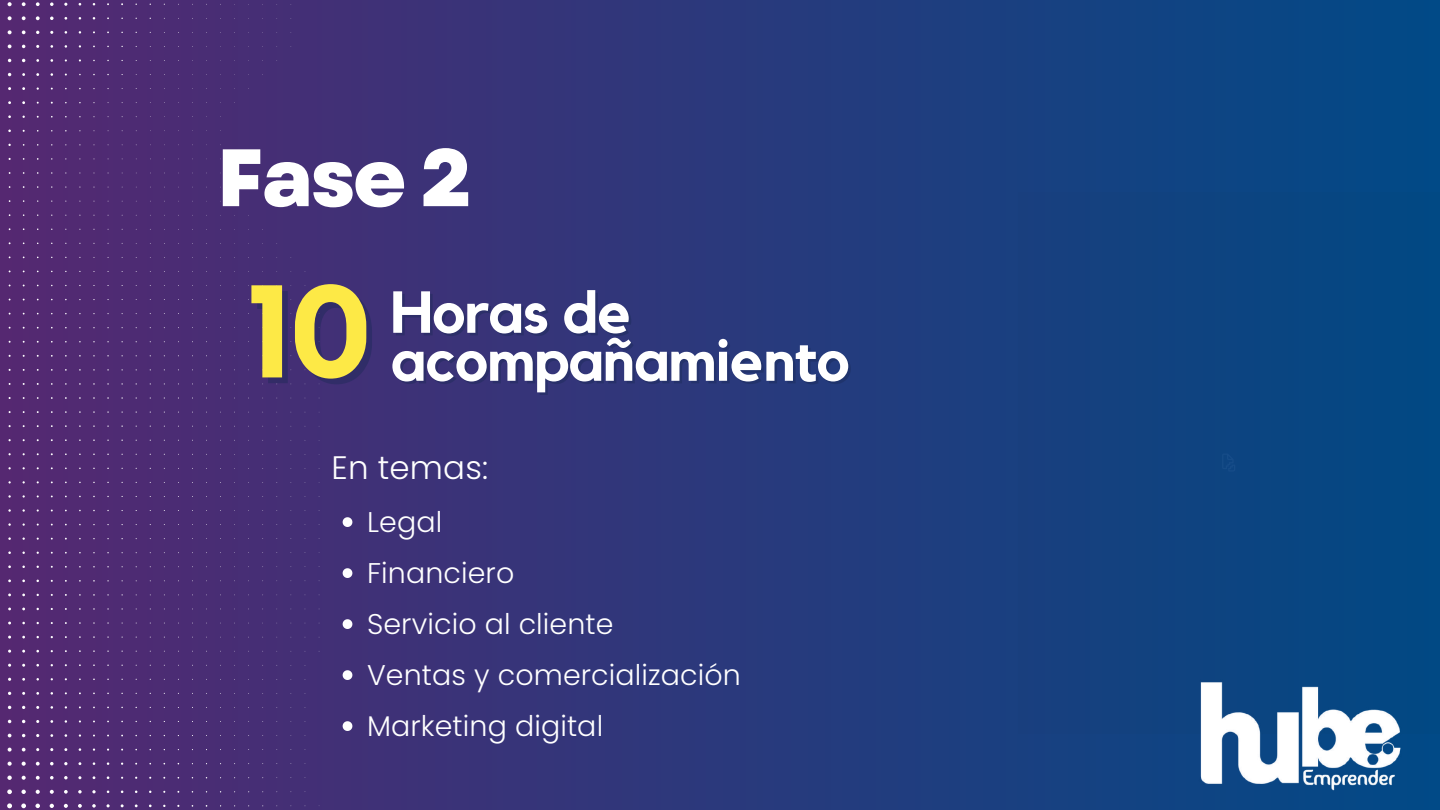
<style>
.page{position:relative;width:1440px;height:810px;background:#fff}
.page>*{position:absolute;margin:0;border:0;box-sizing:border-box;transform-origin:0 0}
.t1{font:800 81.2px "Garet";color:#fff}
.t2{font:700 58.5px/48px "Kollektif";letter-spacing:-.015em;color:#fff}
.t3{font:300 32.5px "Poppins";letter-spacing:.005em;color:#fff}
.t4{font:300 28.5px/51px "Poppins";letter-spacing:.005em;color:#fff}
.s1{font-size:130px;color:rgb(25 41 84/.4)}
</style>
<div class="page">
<div style="left:0;top:0;width:1440px;height:810px;background:linear-gradient(to right,#562972,#004986)"></div>
<svg style="left:106px;top:804px;width:4px;height:3px"></svg>
<svg style="left:92px;top:790px;width:4px;height:3px"></svg>
<svg style="left:92px;top:804px;width:4px;height:4px"></svg>
<svg style="left:78px;top:790px;width:4px;height:4px"></svg>
<svg style="left:78px;top:804px;width:4px;height:4px"></svg>
<svg style="left:64px;top:762px;width:4px;height:3px"></svg>
<svg style="left:64px;top:776px;width:4px;height:3px"></svg>
<svg style="left:64px;top:790px;width:4px;height:4px"></svg>
<svg style="left:64px;top:804px;width:4px;height:4px"></svg>
<svg style="left:50px;top:2px;width:4px;height:4px"></svg>
<svg style="left:50px;top:17px;width:4px;height:3px"></svg>
<svg style="left:50px;top:762px;width:4px;height:3px"></svg>
<svg style="left:50px;top:776px;width:4px;height:3px"></svg>
<svg style="left:50px;top:790px;width:4px;height:4px"></svg>
<svg style="left:50px;top:804px;width:4px;height:4px"></svg>
<svg style="left:36px;top:2px;width:4px;height:4px"></svg>
<svg style="left:36px;top:16px;width:4px;height:4px"></svg>
<svg style="left:36px;top:762px;width:4px;height:4px"></svg>
<svg style="left:36px;top:776px;width:4px;height:4px"></svg>
<svg style="left:36px;top:790px;width:4px;height:4px"></svg>
<svg style="left:35px;top:804px;width:5px;height:4px"></svg>
<svg style="left:22px;top:2px;width:4px;height:4px"></svg>
<svg style="left:22px;top:16px;width:4px;height:4px"></svg>
<svg style="left:22px;top:30px;width:4px;height:4px"></svg>
<svg style="left:22px;top:748px;width:4px;height:3px"></svg>
<svg style="left:22px;top:762px;width:4px;height:4px"></svg>
<svg style="left:22px;top:776px;width:4px;height:4px"></svg>
<svg style="left:21px;top:790px;width:5px;height:4px"></svg>
<svg style="left:21px;top:803px;width:5px;height:5px"></svg>
<svg style="left:8px;top:2px;width:4px;height:4px"></svg>
<svg style="left:8px;top:16px;width:4px;height:4px"></svg>
<svg style="left:8px;top:30px;width:4px;height:4px"></svg>
<svg style="left:8px;top:45px;width:4px;height:3px"></svg>
<svg style="left:8px;top:748px;width:4px;height:4px"></svg>
<svg style="left:8px;top:762px;width:4px;height:4px"></svg>
<svg style="left:7px;top:776px;width:5px;height:4px"></svg>
<svg style="left:7px;top:789px;width:5px;height:5px"></svg>
<svg style="left:7px;top:803px;width:5px;height:5px"></svg>
<div style="left:1018px;top:192px;width:422px;height:541px;background:#0e4480"></div>
<img style="left:1191px;top:668px;width:217px;height:123px">
<svg style="left:343px;top:517px;width:9px;height:10px"></svg>
<svg style="left:343px;top:568px;width:9px;height:10px"></svg>
<svg style="left:343px;top:619px;width:9px;height:10px"></svg>
<svg style="left:343px;top:670px;width:9px;height:10px"></svg>
<svg style="left:343px;top:721px;width:9px;height:10px"></svg>
<h1 class="t1" style="left:217px;top:119px;width:258px">Fase 2</h1>
<h2 class="t2" style="left:391px;top:291px;width:461px;text-indent:-141px"><span class="s1">10</span> Horas de acompañamiento</h2>
<p class="t3" style="left:332px;top:445px;width:158px">En temas:</p>
<p class="t4" style="left:367px;top:497px;width:375px">Legal<br>Financiero<br>Servicio al cliente<br>Ventas y comercialización<br>Marketing digital</p>
</div>
